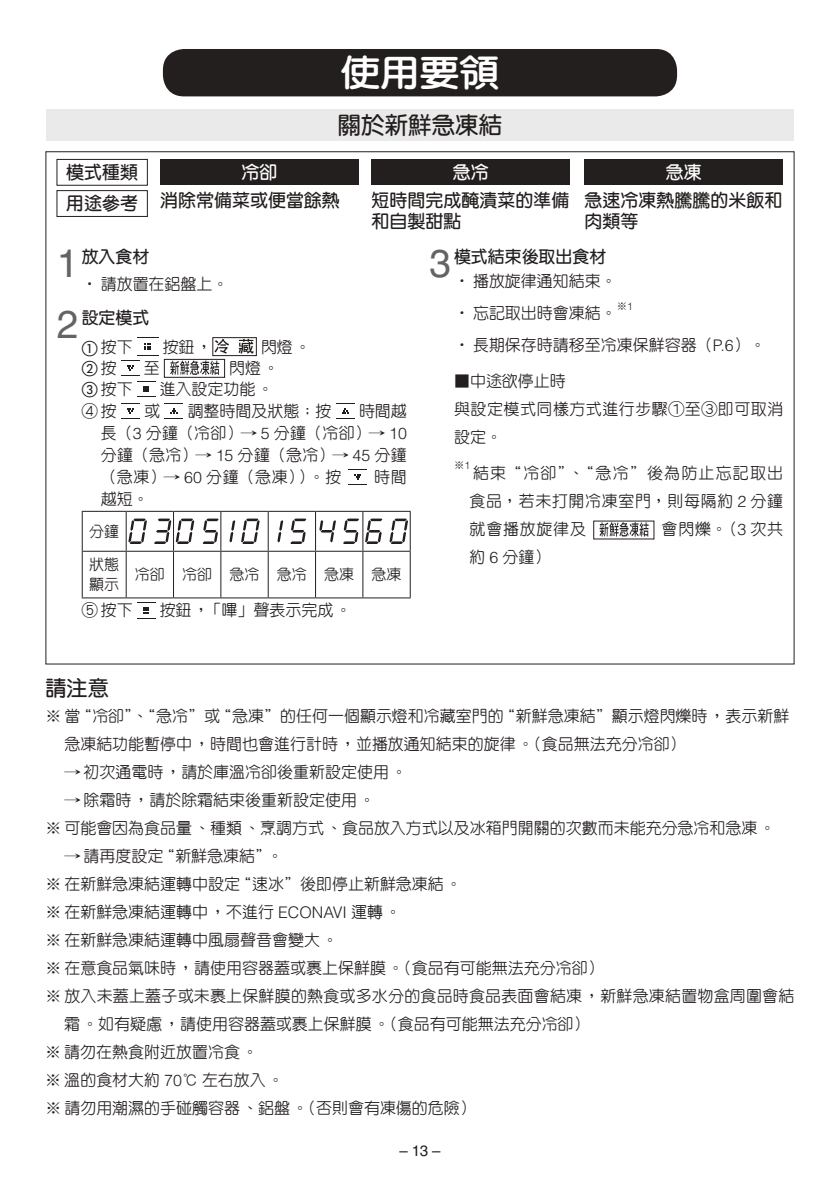
<style>
.page{position:relative;width:840px;height:1191px;background:#fff}
.page>*{position:absolute;margin:0;border:0;box-sizing:border-box;transform-origin:0 0}
.t1{font:39px "Helvetica LT Std";color:#656365}
.t2{font:800 35.6px "AR Yuan B5";color:#fff;scale:1.11 1}
.t3{font:700 23.6px "AR Yuan B5";color:#241f1f}
.t4{font:700 21.2px "AR Yuan B5";color:#241f1f}
.t5{font:700 18px/21px "AR Yuan B5";color:#241f1f}
.t6{font:700 18px "AR Yuan B5";color:#fff}
.t7{font:700 16.8px "AR Yuan B5";color:#241f1f}
.t8{font:500 16px/28px "AR Yuan B5";color:#241f1f}
.t9{font:500 16px/28px "AR Yuan B5";letter-spacing:.03em;color:#241f1f}
.t10{font:700 16px "AR Yuan B5";color:#241f1f}
.t11{font:500 15px/19.8px "AR Yuan B5";color:#241f1f}
.t12{font:15px "Helvetica LT Std";color:#241f1f}
.t13{font:500 10.4px "AR Yuan B5";color:#241f1f}
.s1{font-weight:500}
.s2{font-family:"Helvetica LT Std";font-weight:300}
.s3{font-weight:700}
</style>
<div class="page">
<div style="left:163px;top:49px;width:513px;height:47px;background:#241f1f;border-radius:21px"></div>
<div style="left:584px;top:159px;width:198px;height:26px;background:#241f1f"></div>
<div style="left:371px;top:159px;width:199px;height:26px;background:#241f1f"></div>
<div style="left:160px;top:159px;width:198px;height:26px;background:#241f1f"></div>
<svg style="left:599px;top:523px;width:49px;height:13px"></svg>
<svg style="left:137px;top:337px;width:21px;height:12px"></svg>
<div style="left:212px;top:337px;width:44px;height:19px;border:1px solid #241f1f"></div>
<svg style="left:170px;top:338px;width:86px;height:37px"></svg>
<div style="left:164px;top:359px;width:61px;height:18px;border:1px solid #241f1f"></div>
<svg style="left:121px;top:355px;width:37px;height:42px"></svg>
<svg style="left:121px;top:403px;width:18px;height:16px"></svg>
<svg style="left:165px;top:403px;width:18px;height:16px"></svg>
<svg style="left:336px;top:403px;width:18px;height:16px"></svg>
<svg style="left:348px;top:469px;width:18px;height:16px"></svg>
<hr style="left:82px;top:511px;width:44px;height:1px;background:#241f1f">
<hr style="left:82px;top:512px;width:1px;height:39px;background:#241f1f">
<hr style="left:126px;top:511px;width:47px;height:1px;background:#241f1f">
<hr style="left:126px;top:512px;width:1px;height:39px;background:#241f1f">
<hr style="left:173px;top:511px;width:48px;height:1px;background:#241f1f">
<hr style="left:173px;top:512px;width:1px;height:39px;background:#241f1f">
<hr style="left:221px;top:511px;width:47px;height:1px;background:#241f1f">
<hr style="left:220px;top:512px;width:1px;height:39px;background:#241f1f">
<hr style="left:268px;top:511px;width:47px;height:1px;background:#241f1f">
<hr style="left:267px;top:512px;width:1px;height:39px;background:#241f1f">
<hr style="left:315px;top:511px;width:47px;height:1px;background:#241f1f">
<hr style="left:315px;top:512px;width:1px;height:39px;background:#241f1f">
<hr style="left:362px;top:511px;width:48px;height:1px;background:#241f1f">
<hr style="left:362px;top:512px;width:1px;height:39px;background:#241f1f">
<hr style="left:409px;top:512px;width:1px;height:39px;background:#241f1f">
<hr style="left:82px;top:551px;width:44px;height:1px;background:#241f1f">
<hr style="left:82px;top:552px;width:1px;height:45px;background:#241f1f">
<hr style="left:126px;top:551px;width:47px;height:1px;background:#241f1f">
<hr style="left:126px;top:552px;width:1px;height:45px;background:#241f1f">
<hr style="left:173px;top:551px;width:48px;height:1px;background:#241f1f">
<hr style="left:173px;top:552px;width:1px;height:45px;background:#241f1f">
<hr style="left:221px;top:551px;width:47px;height:1px;background:#241f1f">
<hr style="left:220px;top:552px;width:1px;height:45px;background:#241f1f">
<hr style="left:268px;top:551px;width:47px;height:1px;background:#241f1f">
<hr style="left:267px;top:552px;width:1px;height:45px;background:#241f1f">
<hr style="left:315px;top:551px;width:47px;height:1px;background:#241f1f">
<hr style="left:315px;top:552px;width:1px;height:45px;background:#241f1f">
<hr style="left:362px;top:551px;width:48px;height:1px;background:#241f1f">
<hr style="left:362px;top:552px;width:1px;height:45px;background:#241f1f">
<hr style="left:409px;top:552px;width:1px;height:45px;background:#241f1f">
<hr style="left:82px;top:597px;width:44px;height:1px;background:#241f1f">
<hr style="left:126px;top:597px;width:47px;height:1px;background:#241f1f">
<hr style="left:173px;top:597px;width:48px;height:1px;background:#241f1f">
<hr style="left:221px;top:597px;width:47px;height:1px;background:#241f1f">
<hr style="left:268px;top:597px;width:47px;height:1px;background:#241f1f">
<hr style="left:315px;top:597px;width:47px;height:1px;background:#241f1f">
<hr style="left:362px;top:597px;width:48px;height:1px;background:#241f1f">
<svg style="left:128px;top:518px;width:19px;height:26px"></svg>
<svg style="left:154px;top:518px;width:40px;height:26px"></svg>
<svg style="left:202px;top:518px;width:16px;height:26px"></svg>
<svg style="left:229px;top:520px;width:6px;height:22px"></svg>
<svg style="left:241px;top:518px;width:18px;height:26px"></svg>
<svg style="left:277px;top:520px;width:6px;height:22px"></svg>
<svg style="left:290px;top:518px;width:16px;height:26px"></svg>
<svg style="left:319px;top:520px;width:17px;height:22px"></svg>
<svg style="left:343px;top:518px;width:16px;height:26px"></svg>
<svg style="left:389px;top:518px;width:19px;height:26px"></svg>
<svg style="left:365px;top:518px;width:17px;height:26px"></svg>
<svg style="left:137px;top:602px;width:18px;height:17px"></svg>
<div style="left:57px;top:159px;width:90px;height:26px;border:1px solid #241f1f"></div>
<div style="left:57px;top:190px;width:90px;height:27px;border:1px solid #241f1f"></div>
<div style="left:46px;top:109px;width:747px;height:31px;background:#ebeaea"></div>
<h2 class="t2" style="left:341px;top:55px;width:144px">使用要領</h2>
<p class="t5" style="left:66px;top:157px;width:73px;line-height:31.2px">模式種類用途參考</p>
<h3 class="t3" style="left:337px;top:113px;width:166px">關於新鮮急凍結</h3>
<p class="t6" style="left:241px;top:163px;width:37px">冷卻</p>
<p class="t5" style="left:160px;top:189px;width:181px">消除常備菜或便當餘熱</p>
<p class="t6" style="left:452px;top:163px;width:37px">急冷</p>
<p class="t5" style="left:371px;top:189px;width:199px">短時間完成醃漬菜的準備和自製甜點</p>
<p class="t6" style="left:665px;top:163px;width:37px">急凍</p>
<p class="t5" style="left:584px;top:189px;width:199px">急速冷凍熱騰騰的米飯和肉類等</p>
<h1 class="t1" style="left:57px;top:241px;width:23px">1</h1>
<p class="t7" style="left:82px;top:248px;width:69px">放入食材</p>
<p class="t8" style="left:82px;top:270px;width:148px">˙ 請放置在鋁盤上。</p>
<h1 class="t1" style="left:57px;top:302px;width:23px">2</h1>
<p class="t7" style="left:82px;top:309px;width:69px">設定模式</p>
<p class="t8" style="left:101px;top:332px;width:33px">按下</p>
<p class="t8" style="left:162px;top:332px;width:51px">按鈕，</p>
<p class="t8" style="left:261px;top:332px;width:51px">閃燈。</p>
<p class="t8" style="left:101px;top:354px;width:17px">按</p>
<p class="t8" style="left:144px;top:354px;width:17px">至</p>
<p class="t8" style="left:229px;top:354px;width:51px">閃燈。</p>
<p class="t8" style="left:101px;top:375px;width:33px">按下</p>
<p class="t8" style="left:159px;top:375px;width:115px">進入設定功能。</p>
<p class="t10" style="left:82px;top:403px;width:36px">④<span class="s1">按</span></p>
<p class="t8" style="left:144px;top:397px;width:17px">或</p>
<p class="t8" style="left:187px;top:397px;width:145px">調整時間及狀態；按</p>
<p class="t8" style="left:101px;top:400px;width:307px;line-height:22px;text-align:justify;text-indent:258px">時間越長（<span class="s2">3</span> 分鐘（冷卻）→ <span class="s2">5</span> 分鐘（冷卻）→ <span class="s2">10</span>分鐘（急冷）→ <span class="s2">15</span> 分鐘（急冷）→ <span class="s2">45</span> 分鐘（急凍）→ <span class="s2">60</span> 分鐘（急凍））。按</p>
<p class="t8" style="left:374px;top:463px;width:34px">時間</p>
<p class="t8" style="left:101px;top:485px;width:49px">越短。</p>
<p class="t11" style="left:89px;top:521px;width:31px">分鐘</p>
<p class="t11" style="left:89px;top:555px;width:31px">狀態顯示</p>
<p class="t11" style="left:135px;top:564px;width:268px">冷卻 冷卻 急冷 急冷 急凍 急凍</p>
<p class="t8" style="left:82px;top:596px;width:52px">⑤按下</p>
<p class="t8" style="left:159px;top:596px;width:193px">按鈕，「嗶」聲表示完成。</p>
<h1 class="t1" style="left:429px;top:241px;width:23px">3</h1>
<p class="t7" style="left:454px;top:248px;width:154px">模式結束後取出食材</p>
<p class="t8" style="left:454px;top:265px;width:164px;line-height:32px">˙ 播放旋律通知結束。˙ 忘記取出時會凍結。</p>
<p class="t13" style="left:616px;top:300px;width:18px">※<span class="s2">1</span></p>
<p class="t8" style="left:454px;top:331px;width:313px">˙ 長期保存時請移至冷凍保鮮容器（<span class="s2">P.6</span>）。</p>
<p class="t9" style="left:454px;top:367px;width:330px">■中途欲停止時<br>與設定模式同樣方式進行步驟①至③即可取消設定。</p>
<p class="t13" style="left:454px;top:460px;width:18px">※<span class="s2">1</span></p>
<p class="t8" style="left:469px;top:459px;width:315px;text-align:justify">結束“冷卻”、“急冷”後為防止忘記取出食品，若未打開冷凍室門，則每隔約 <span class="s2">2</span> 分鐘就會播放旋律及</p>
<p class="t8" style="left:661px;top:515px;width:123px">會閃爍。（<span class="s2">3</span> 次共</p>
<p class="t8" style="left:469px;top:543px;width:82px">約 <span class="s2">6</span> 分鐘）</p>
<h3 class="t4" style="left:45px;top:677px;width:65px">請注意</h3>
<p class="t8" style="left:64px;top:702px;width:726px;text-indent:-19px">※ 當“冷卻”、“急冷”或“急凍”的任何一個顯示燈和冷藏室門的“新鮮急凍結”顯示燈閃爍時，表示新鮮急凍結功能暫停中，時間也會進行計時，並播放通知結束的旋律。（食品無法充分冷卻）</p>
<p class="t8" style="left:64px;top:758px;width:344px">→ 初次通電時，請於庫溫冷卻後重新設定使用。</p>
<p class="t8" style="left:45px;top:786px;width:731px;text-indent:19px">→ 除霜時，請於除霜結束後重新設定使用。<br>※ 可能會因為食品量、種類、烹調方式、食品放入方式以及冰箱門開關的次數而未能充分急冷和急凍。</p>
<p class="t8" style="left:64px;top:842px;width:220px">→ 請再度設定“新鮮急凍結”。</p>
<p class="t8" style="left:45px;top:870px;width:418px">※ 在新鮮急凍結運轉中設定“速冰”後即停止新鮮急凍結。</p>
<p class="t8" style="left:45px;top:898px;width:357px">※ 在新鮮急凍結運轉中，不進行 <span class="s2">ECONAVI</span> 運轉。</p>
<p class="t8" style="left:45px;top:926px;width:294px">※ 在新鮮急凍結運轉中風扇聲音會變大。</p>
<p class="t8" style="left:45px;top:954px;width:559px"><span class="s3">※</span> 在意食品氣味時，請使用容器蓋或裹上保鮮膜。（食品有可能無法充分冷卻）</p>
<p class="t8" style="left:45px;top:982px;width:750px">※ 放入未蓋上蓋子或未裹上保鮮膜的熱食或多水分的食品時食品表面會結凍，新鮮急凍結置物盒周圍會結</p>
<p class="t8" style="left:64px;top:1009px;width:526px">霜。如有疑慮，請使用容器蓋或裹上保鮮膜。（食品有可能無法充分冷卻）</p>
<p class="t8" style="left:45px;top:1037px;width:214px">※ 請勿在熱食附近放置冷食。</p>
<p class="t8" style="left:45px;top:1065px;width:240px">※ 溫的食材大約 <span class="s2">70</span>℃ 左右放入。</p>
<p class="t8" style="left:45px;top:1093px;width:432px">※ 請勿用潮濕的手碰觸容器、鋁盤。（否則會有凍傷的危險）</p>
<p class="t12" style="left:399px;top:1142px;width:43px">– 13 –</p>
</div>
